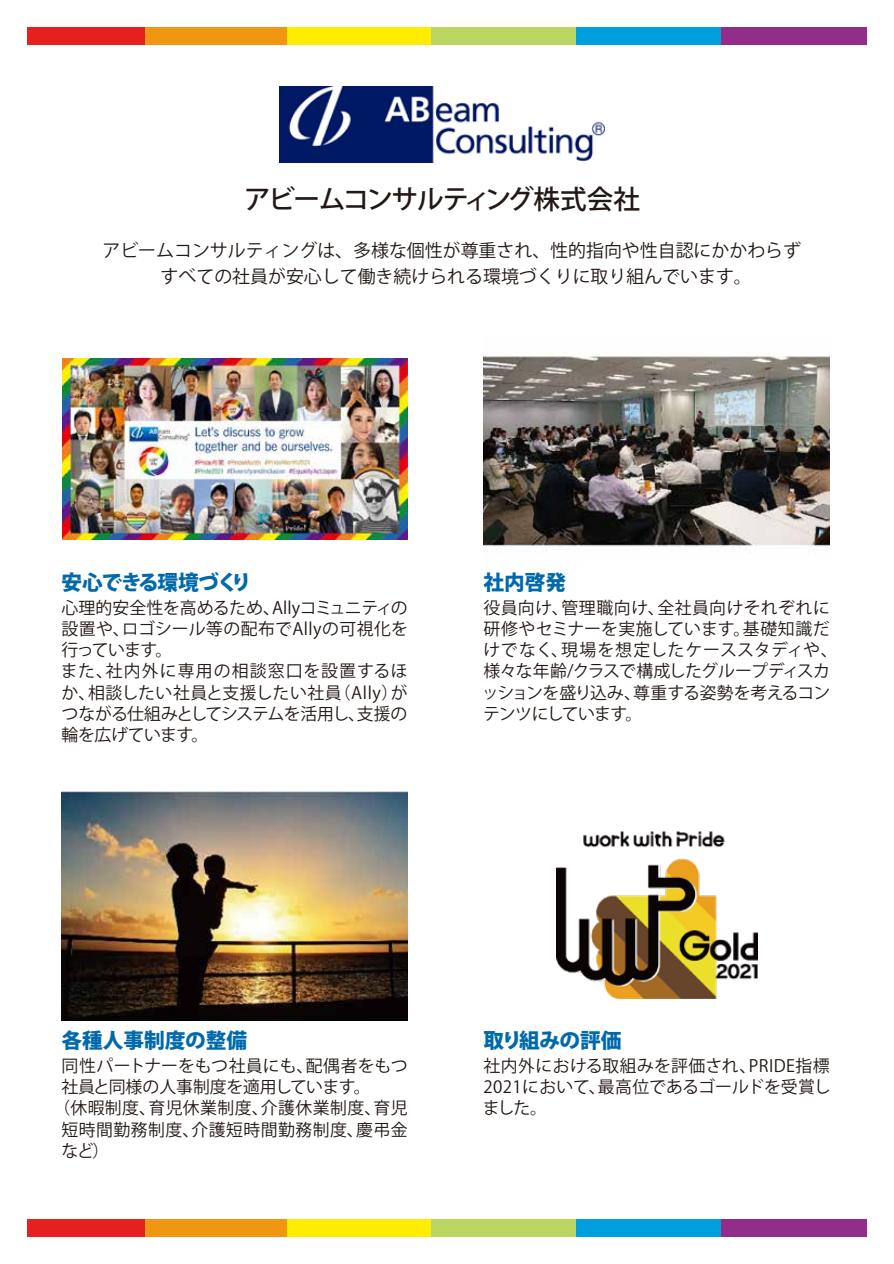
<style>
.page{position:relative;width:894px;height:1264px;background:#fff}
.page>*{position:absolute;margin:0;border:0;box-sizing:border-box;transform-origin:0 0}
.t1{font:500 26.55px "Koz Go Pro";letter-spacing:-.05em;color:#221815}
.t2{font:800 20.7px "Koz Go Pro";letter-spacing:-.01em;color:#0069ac}
.t3{font:800 20.7px "Koz Go Pro";letter-spacing:-.06em;color:#0069ac}
.t4{font:17.85px/25.8px "Koz Go Pro";color:#221815;text-align:center}
.t5{font:16.8px/21.1px "Koz Go Pr 6 N";letter-spacing:.01em;color:#221815}
.t6{font:16.8px "Koz Go Pr 6 N";letter-spacing:-.02em;color:#221815}
</style>
<div class="page">
<div style="left:28px;top:27px;width:117px;height:17px;background:#e61f1f"></div>
<div style="left:145px;top:27px;width:142px;height:17px;background:#f09712"></div>
<div style="left:287px;top:27px;width:144px;height:17px;background:#feed00"></div>
<div style="left:431px;top:27px;width:146px;height:17px;background:#bbd661"></div>
<div style="left:577px;top:27px;width:143px;height:17px;background:#00a0df"></div>
<div style="left:720px;top:27px;width:146px;height:17px;background:#922d8a"></div>
<div style="left:28px;top:1219px;width:117px;height:17px;background:#e61f1f"></div>
<div style="left:145px;top:1219px;width:142px;height:17px;background:#f09712"></div>
<div style="left:287px;top:1219px;width:144px;height:17px;background:#feed00"></div>
<div style="left:431px;top:1219px;width:146px;height:17px;background:#bbd661"></div>
<div style="left:577px;top:1219px;width:143px;height:17px;background:#00a0df"></div>
<div style="left:720px;top:1219px;width:146px;height:17px;background:#922d8a"></div>
<img style="left:62px;top:358px;width:345px;height:181px">
<img style="left:483px;top:353px;width:346px;height:199px">
<img style="left:61px;top:791px;width:346px;height:229px">
<img style="left:556px;top:831px;width:200px;height:166px">
<img style="left:279px;top:86px;width:325px;height:77px">
<h1 class="t1" style="left:244px;top:182px;width:397px">アビームコンサルティング株式会社</h1>
<p class="t4" style="left:102px;top:238px;width:700px">アビームコンサルティングは、多様な個性が尊重され、性的指向や性自認にかかわらずすべての社員が安心して働き続けられる環境づくりに取り組んでいます。</p>
<p class="t3" style="left:61px;top:569px;width:191px">安心できる環境づくり</p>
<p class="t2" style="left:483px;top:569px;width:84px">社内啓発</p>
<p class="t5" style="left:61px;top:597px;width:348px">心理的安全性を高めるため、Allyコミュニティの設置や、ロゴシール等の配布でAllyの可視化を行っています。<br>また、社内外に専用の相談窓口を設置するほか、相談したい社員と支援したい社員（Ally）がつながる仕組みとしてシステムを活用し、支援の輪を広げています。</p>
<p class="t5" style="left:482px;top:597px;width:357px">役員向け、管理職向け、全社員向けそれぞれに研修やセミナーを実施しています。基礎知識だけでなく、現場を想定したケーススタディや、様々な年齢/クラスで構成したグループディスカッションを盛り込み、尊重する姿勢を考えるコンテンツにしています。</p>
<p class="t2" style="left:61px;top:1027px;width:187px">各種人事制度の整備</p>
<p class="t2" style="left:483px;top:1027px;width:139px">取り組みの評価</p>
<p class="t5" style="left:61px;top:1055px;width:347px">同性パートナーをもつ社員にも、配偶者をもつ</p>
<p class="t6" style="left:61px;top:1077px;width:310px">社員と同様の人事制度を適用しています。</p>
<p class="t5" style="left:53px;top:1097px;width:356px">（休暇制度、育児休業制度、介護休業制度、育児</p>
<p class="t5" style="left:61px;top:1118px;width:347px">短時間勤務制度、介護短時間勤務制度、慶弔金</p>
<p class="t5" style="left:61px;top:1140px;width:49px">など）</p>
<p class="t5" style="left:483px;top:1055px;width:349px;text-align:justify">社内外における取組みを評価され、PRIDE指標2021において、最高位であるゴールドを受賞しました。</p>
</div>
